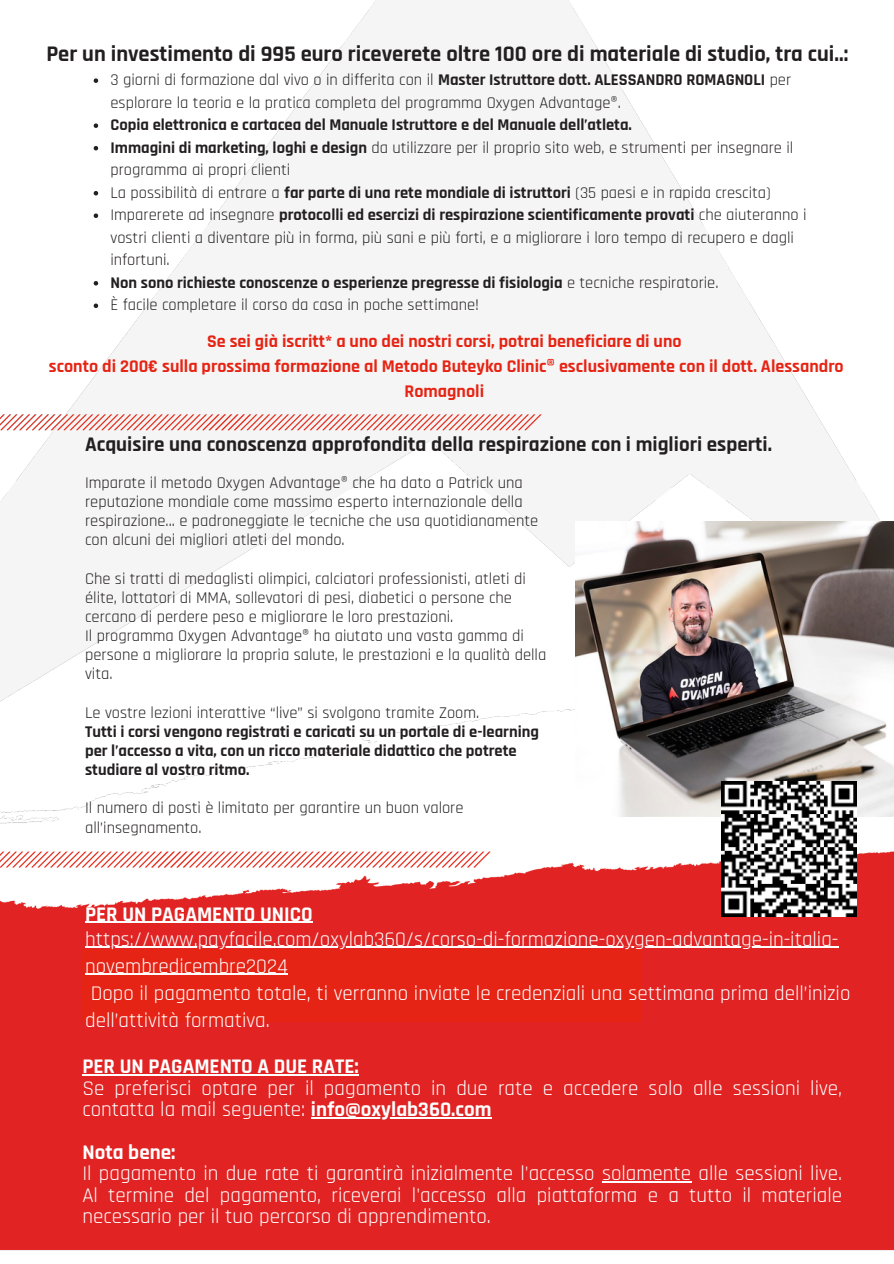
<style>
.page{position:relative;width:894px;height:1264px;background:#fff}
.page>*{position:absolute;margin:0;border:0;box-sizing:border-box;transform-origin:0 0}
.t1{font:700 22.5px "Rajdhani";color:#231f20}
.t2{font:21px/21.3px "Rajdhani";color:#fff}
.t3{font:700 21px "Rajdhani";color:#231f20}
.t4{font:700 21px "Rajdhani";color:#fff}
.t5{font:700 18px/24.8px "Rajdhani";color:#e62414;text-align:center}
.t6{font:16.5px/22.5px "Rajdhani";color:#231f20}
.t7{font:700 16.5px/19.2px "Rajdhani";color:#231f20}
.s1{font-weight:700}
.s2{font-weight:400}
</style>
<div class="page">
<img style="left:0;top:0;width:893px;height:1251px">
<img style="left:575px;top:521px;width:318px;height:295px">
<svg style="left:641px;top:997px;width:30px;height:1px"></svg>
<div style="left:82px;top:949px;width:559px;height:73px;background:#e52415"></div>
<img style="left:721px;top:781px;width:135px;height:135px">
<hr style="left:85px;top:946px;width:753px;height:1px;background:#fff">
<hr style="left:85px;top:973px;width:203px;height:1px;background:#fff">
<svg style="left:94px;top:78px;width:4px;height:5px"></svg>
<svg style="left:94px;top:123px;width:4px;height:5px"></svg>
<svg style="left:94px;top:146px;width:4px;height:4px"></svg>
<svg style="left:94px;top:191px;width:4px;height:4px"></svg>
<svg style="left:94px;top:213px;width:4px;height:5px"></svg>
<svg style="left:94px;top:281px;width:4px;height:4px"></svg>
<svg style="left:94px;top:303px;width:4px;height:5px"></svg>
<hr style="left:85px;top:921px;width:228px;height:1px;background:#fff">
<hr style="left:82px;top:1074px;width:276px;height:1px;background:#fff">
<hr style="left:311px;top:1117px;width:180px;height:1px;background:#fff">
<hr style="left:602px;top:1181px;width:89px;height:1px;background:#fff">
<p class="t1" style="left:46px;top:40px;width:803px">Per un investimento di 995 euro riceverete oltre 100 ore di materiale di studio, tra cui..:</p>
<p class="t6" style="left:110px;top:69px;width:682px">3 giorni di formazione dal vivo o in differita con il <span class="s1">Master Istruttore dott. ALESSANDRO ROMAGNOLI</span> per esplorare la teoria e la pratica completa del programma Oxygen Advantage®.</p>
<p class="t7" style="left:110px;top:116px;width:523px">Copia elettronica e cartacea del Manuale Istruttore e del Manuale dell’atleta.</p>
<p class="t6" style="left:110px;top:137px;width:684px"><span class="s1">Immagini di marketing, loghi e design</span> da utilizzare per il proprio sito web, e strumenti per insegnare il programma ai propri clienti</p>
<p class="t6" style="left:110px;top:182px;width:661px">La possibilità di entrare a <span class="s1">far parte di una rete mondiale di istruttori</span> (35 paesi e in rapida crescita)</p>
<p class="t6" style="left:110px;top:204px;width:697px">Imparerete ad insegnare <span class="s1">protocolli ed esercizi di respirazione scientificamente provati</span> che aiuteranno i vostri clienti a diventare più in forma, più sani e più forti, e a migliorare i loro tempo di recupero e dagli infortuni.</p>
<p class="t7" style="left:110px;top:273px;width:609px">Non sono richieste conoscenze o esperienze pregresse di fisiologia <span class="s2">e tecniche respiratorie.</span></p>
<h1 class="t6" style="left:110px;top:294px;width:370px">È facile completare il corso da casa in poche settimane!</h1>
<p class="t5" style="left:49px;top:329px;width:796px">Se sei già iscritt* a uno dei nostri corsi, potrai beneficiare di uno<br>sconto di 200€ sulla prossima formazione al Metodo Buteyko Clinic® esclusivamente con il dott. Alessandro<br>Romagnoli</p>
<p class="t3" style="left:85px;top:431px;width:688px">Acquisire una conoscenza approfondita della respirazione con i migliori esperti.</p>
<p class="t6" style="left:85px;top:473px;width:454px;line-height:19.2px">Imparate il metodo Oxygen Advantage® che ha dato a Patrick una reputazione mondiale come massimo esperto internazionale della respirazione... e padroneggiate le tecniche che usa quotidianamente con alcuni dei migliori atleti del mondo.</p>
<p class="t6" style="left:85px;top:567px;width:442px">Che si tratti di medaglisti olimpici, calciatori professionisti, atleti di</p>
<p class="t6" style="left:85px;top:587px;width:428px">élite, lottatori di MMA, sollevatori di pesi, diabetici o persone che</p>
<p class="t6" style="left:85px;top:606px;width:370px">cercano di perdere peso e migliorare le loro prestazioni.</p>
<p class="t6" style="left:85px;top:625px;width:440px">Il programma Oxygen Advantage® ha aiutato una vasta gamma di</p>
<p class="t6" style="left:85px;top:644px;width:462px">persone a migliorare la propria salute, le prestazioni e la qualità della</p>
<h4 class="t6" style="left:85px;top:663px;width:29px">vita.</h4>
<h2 class="t6" style="left:85px;top:701px;width:395px">Le vostre lezioni interattive “live” si svolgono tramite Zoom.</h2>
<p class="t7" style="left:85px;top:722px;width:455px">Tutti i corsi vengono registrati e caricati su un portale di e-learning per l’accesso a vita, con un ricco materiale didattico che potrete studiare al vostro ritmo.</p>
<p class="t6" style="left:85px;top:797px;width:380px">Il numero di posti è limitato per garantire un buon valore</p>
<p class="t6" style="left:85px;top:816px;width:118px">all’insegnamento.</p>
<p class="t4" style="left:85px;top:901px;width:229px">PER UN PAGAMENTO UNICO</p>
<p class="t2" style="left:85px;top:926px;width:766px;line-height:27px">https://www.payfacile.com/oxylab360/s/corso-di-formazione-oxygen-advantage-in-italia&shy;novembredicembre2024<br>Dopo il pagamento totale, ti verranno inviate le credenziali una settimana prima dell’inizio dell’attività formativa.</p>
<p class="t2" style="left:82px;top:1056px;width:761px"><span class="s1">PER UN PAGAMENTO A DUE RATE:<br></span>Se preferisci optare per il pagamento in due rate e accedere solo alle sessioni live, contatta la mail seguente: <span class="s1">info@oxylab360.com</span></p>
<h3 class="t2" style="left:82px;top:1141px;width:761px"><span class="s1">Nota bene:<br></span>Il pagamento in due rate ti garantirà inizialmente l'accesso solamente alle sessioni live.</h3>
<h3 class="t2" style="left:82px;top:1184px;width:761px">Al termine del pagamento, riceverai l'accesso alla piattaforma e a tutto il materiale necessario per il tuo percorso di apprendimento.</h3>
</div>
